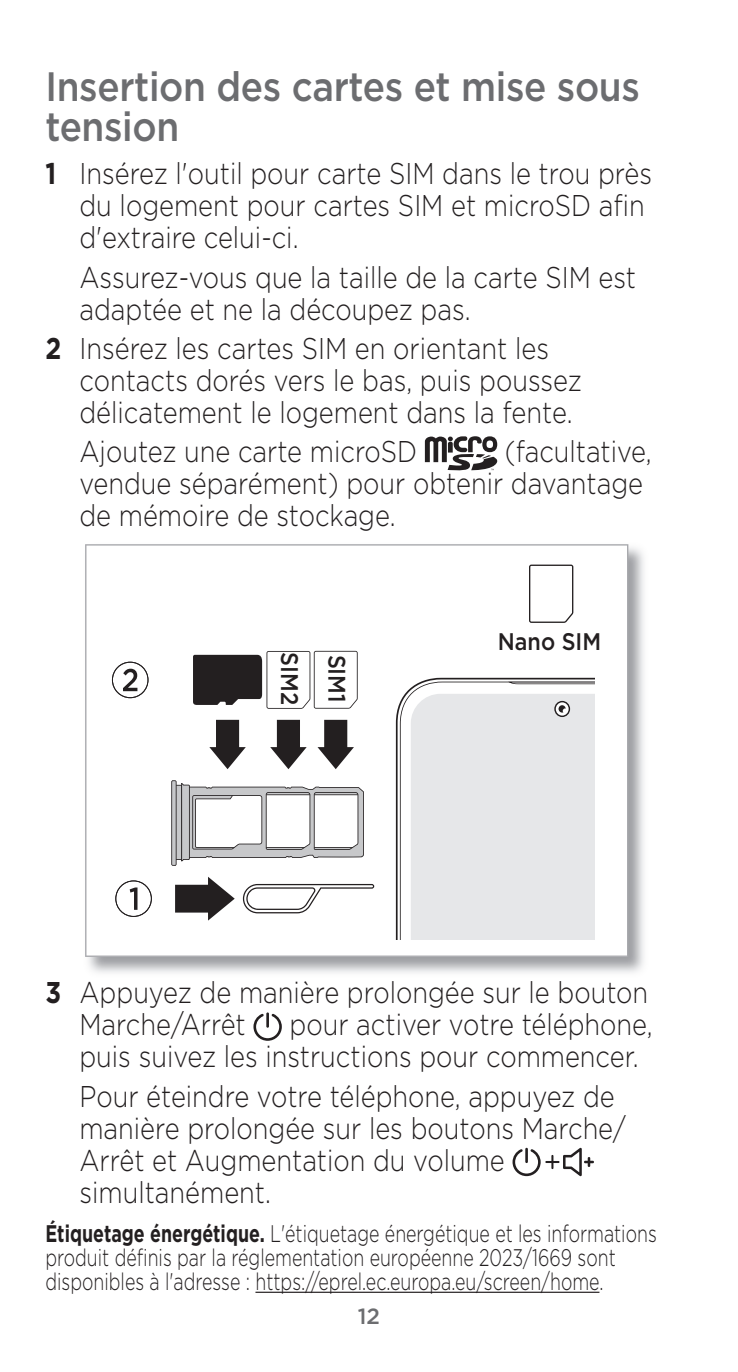
<style>
.page{position:relative;width:738px;height:1372px;background:#fff}
.page>*{position:absolute;margin:0;border:0;box-sizing:border-box;transform-origin:0 0}
.t1{font:500 40.8px/40px "Gotham";letter-spacing:-.01em;color:#6c6d70;scale:.9 1}
.t2{font:300 30px/32px "Gotham";color:#231f20;scale:.85 1}
.t3{font:300 24px/24px "Gotham";color:#231f20;scale:.74 1}
.t4{font:500 24px "Gotham";color:#231f20;scale:.9 1}
.t5{font:500 22px "Gotham";color:#6c6d70}
.s1{font-weight:700}
</style>
<div class="page">
<hr style="left:255px;top:1292px;width:344px;height:1px;background:#231f20">
<svg style="left:424px;top:436px;width:73px;height:34px"></svg>
<svg style="left:253px;top:1014px;width:28px;height:27px"></svg>
<hr style="left:266px;top:1012px;width:3px;height:16px;background:#231f20">
<svg style="left:512px;top:1148px;width:81px;height:28px"></svg>
<svg style="left:85px;top:544px;width:543px;height:413px"></svg>
<svg style="left:395px;top:678px;width:199px;height:261px"></svg>
<svg style="left:399px;top:682px;width:195px;height:257px"></svg>
<div style="left:410px;top:694px;width:184px;height:245px;background:#e6e7e9"></div>
<svg style="left:507px;top:682px;width:87px;height:2px"></svg>
<svg style="left:554px;top:701px;width:15px;height:16px"></svg>
<svg style="left:175px;top:877px;width:59px;height:44px"></svg>
<svg style="left:209px;top:720px;width:36px;height:49px"></svg>
<svg style="left:317px;top:720px;width:36px;height:49px"></svg>
<svg style="left:270px;top:720px;width:36px;height:49px"></svg>
<svg style="left:193px;top:651px;width:164px;height:58px"></svg>
<svg style="left:528px;top:565px;width:45px;height:58px"></svg>
<svg style="left:171px;top:780px;width:192px;height:86px"></svg>
<svg style="left:243px;top:884px;width:131px;height:29px"></svg>
<svg style="left:115px;top:880px;width:37px;height:37px"></svg>
<svg style="left:112px;top:662px;width:36px;height:36px"></svg>
<h1 class="t1" style="left:45px;top:66px;width:661px">Insertion des cartes et mise sous tension</h1>
<p class="t2" style="left:79px;top:157px;width:674px;text-indent:-34px"><span class="s1">1</span> Insérez l'outil pour carte SIM dans le trou près du logement pour cartes SIM et microSD afin d'extraire celui-ci.</p>
<p class="t2" style="left:79px;top:260px;width:655px">Assurez-vous que la taille de la carte SIM est adaptée et ne la découpez pas.</p>
<p class="t2" style="left:79px;top:332px;width:592px;text-indent:-34px"><span class="s1">2</span> Insérez les cartes SIM en orientant les contacts dorés vers le bas, puis poussez délicatement le logement dans la fente.</p>
<p class="t2" style="left:79px;top:435px;width:398px">Ajoutez une carte microSD</p>
<p class="t2" style="left:79px;top:435px;width:674px;text-indent:425px">(facultative, vendue séparément) pour obtenir davantage de mémoire de stockage.</p>
<p class="t4" style="left:305px;top:652px;width:60px;rotate:90deg">SIM2</p>
<p class="t4" style="left:352px;top:655px;width:55px;rotate:90deg">SIM1</p>
<p class="t4" style="left:497px;top:625px;width:116px">Nano SIM</p>
<p class="t2" style="left:79px;top:976px;width:670px;text-indent:-34px"><span class="s1">3</span> Appuyez de manière prolongée sur le bouton<br>Marche/Arrêt</p>
<p class="t2" style="left:79px;top:1008px;width:675px;text-indent:210px">pour activer votre téléphone, puis suivez les instructions pour commencer.</p>
<p class="t2" style="left:79px;top:1079px;width:644px">Pour éteindre votre téléphone, appuyez de manière prolongée sur les boutons Marche/ Arrêt et Augmentation du volume simultanément.</p>
<p class="t3" style="left:45px;top:1221px;width:827px"><span class="s1">Étiquetage énergétique.</span> L'étiquetage énergétique et les informations produit définis par la réglementation européenne 2023/1669 sont disponibles à l'adresse : https://eprel.ec.europa.eu/screen/home.</p>
<p class="t5" style="left:357px;top:1302px;width:24px">12</p>
</div>
